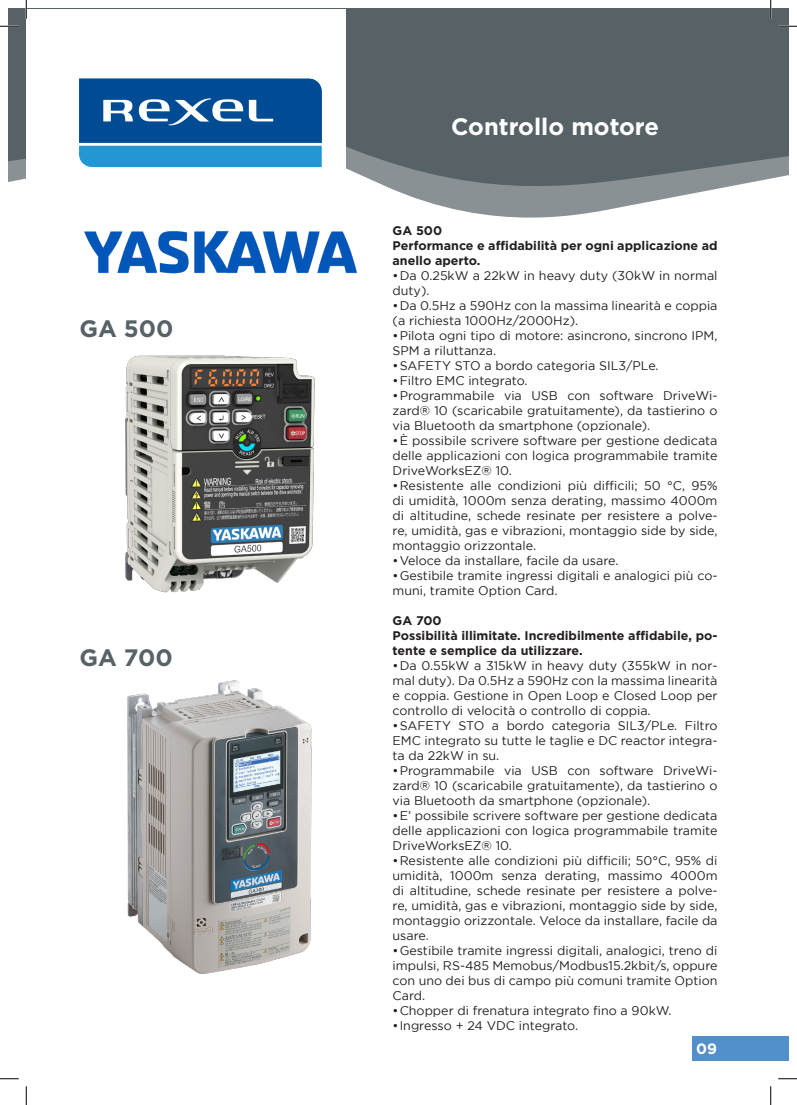
<style>
.page{position:relative;width:797px;height:1105px;background:#fff}
.page>*{position:absolute;margin:0;border:0;box-sizing:border-box;transform-origin:0 0}
.t1{font:700 23.75px "Gotham";color:#fff}
.t2{font:700 23.75px "Gotham";color:#576267}
.t3{font:700 15px "Gotham";color:#fff}
.t4{font:12.5px/15px "Gotham";color:#231f20;text-align:justify}
.t5{font:700 12.5px/15px "Gotham";color:#231f20}
</style>
<div class="page">
<svg style="left:431px;top:203px;width:211px;height:15px;fill:#899194"></svg>
<svg style="left:346px;top:9px;width:442px;height:194px;background:#636d72"></svg>
<img style="left:79px;top:78px;width:243px;height:90px">
<img style="left:84px;top:231px;width:273px;height:43px">
<img style="left:125px;top:355px;width:190px;height:238px">
<img style="left:127px;top:680px;width:185px;height:294px">
<div style="left:692px;top:1036px;width:96px;height:25px;background:#5290cc"></div>
<svg style="left:778px;top:25px;width:19px;height:2px"></svg>
<svg style="left:0;top:1078px;width:19px;height:1px"></svg>
<svg style="left:778px;top:1078px;width:19px;height:1px"></svg>
<svg style="left:0;top:0;width:27px;height:182px"></svg>
<svg style="left:25px;top:1086px;width:2px;height:19px"></svg>
<svg style="left:770px;top:0;width:1px;height:19px"></svg>
<svg style="left:770px;top:1086px;width:1px;height:19px"></svg>
<p class="t2" style="left:79px;top:315px;width:96px">GA 500</p>
<p class="t2" style="left:79px;top:643px;width:95px">GA 700</p>
<p class="t1" style="left:451px;top:113px;width:210px">Controllo motore</p>
<p class="t5" style="left:392px;top:223px;width:51px">GA 500</p>
<p class="t5" style="left:392px;top:238px;width:326px">Performance e affidabilità per ogni applicazione ad anello aperto.</p>
<p class="t4" style="left:392px;top:268px;width:326px">•Da 0.25kW a 22kW in heavy duty (30kW in normal duty).</p>
<p class="t4" style="left:392px;top:298px;width:326px">•Da 0.5Hz a 590Hz con la massima linearità e coppia (a richiesta 1000Hz/2000Hz).</p>
<p class="t4" style="left:392px;top:328px;width:326px">•Pilota ogni tipo di motore: asincrono, sincrono IPM,<br>SPM a riluttanza.</p>
<p class="t4" style="left:392px;top:358px;width:267px">•SAFETY STO a bordo categoria SIL3/PLe.</p>
<p class="t4" style="left:392px;top:373px;width:136px">•Filtro EMC integrato.</p>
<p class="t4" style="left:392px;top:388px;width:326px">•Programmabile via USB con software DriveWi&shy;zard® 10 (scaricabile gratuitamente), da tastierino o via Bluetooth da smartphone (opzionale).</p>
<p class="t4" style="left:392px;top:433px;width:326px">•È possibile scrivere software per gestione dedicata delle applicazioni con logica programmabile tramite DriveWorksEZ® 10.</p>
<p class="t4" style="left:392px;top:478px;width:326px">•Resistente alle condizioni più difficili; 50 °C, 95% di umidità, 1000m senza derating, massimo 4000m di altitudine, schede resinate per resistere a polve&shy;re, umidità, gas e vibrazioni, montaggio side by side, montaggio orizzontale.</p>
<p class="t4" style="left:392px;top:553px;width:227px">•Veloce da installare, facile da usare.</p>
<p class="t4" style="left:392px;top:568px;width:326px">•Gestibile tramite ingressi digitali e analogici più co&shy;muni, tramite Option Card.</p>
<p class="t5" style="left:392px;top:613px;width:51px">GA 700</p>
<p class="t5" style="left:392px;top:628px;width:326px">Possibilità illimitate. Incredibilmente affidabile, po&shy;tente e semplice da utilizzare.</p>
<p class="t4" style="left:392px;top:658px;width:326px">•Da 0.55kW a 315kW in heavy duty (355kW in nor&shy;mal duty). Da 0.5Hz a 590Hz con la massima linearità e coppia. Gestione in Open Loop e Closed Loop per controllo di velocità o controllo di coppia.</p>
<p class="t4" style="left:392px;top:718px;width:326px">•SAFETY STO a bordo categoria SIL3/PLe. Filtro EMC integrato su tutte le taglie e DC reactor integra&shy;ta da 22kW in su.</p>
<p class="t4" style="left:392px;top:763px;width:326px">•Programmabile via USB con software DriveWi&shy;zard® 10 (scaricabile gratuitamente), da tastierino o via Bluetooth da smartphone (opzionale).</p>
<p class="t4" style="left:392px;top:808px;width:326px">•E’ possibile scrivere software per gestione dedicata delle applicazioni con logica programmabile tramite DriveWorksEZ® 10.</p>
<p class="t4" style="left:392px;top:853px;width:326px">•Resistente alle condizioni più difficili; 50°C, 95% di umidità, 1000m senza derating, massimo 4000m di altitudine, schede resinate per resistere a polve&shy;re, umidità, gas e vibrazioni, montaggio side by side, montaggio orizzontale. Veloce da installare, facile da usare.</p>
<p class="t4" style="left:392px;top:943px;width:326px">•Gestibile tramite ingressi digitali, analogici, treno di impulsi, RS-485 Memobus/Modbus15.2kbit/s, oppure con uno dei bus di campo più comuni tramite Option Card.</p>
<p class="t4" style="left:392px;top:1003px;width:280px">•Chopper di frenatura integrato fino a 90kW.</p>
<p class="t4" style="left:392px;top:1018px;width:187px">•Ingresso + 24 VDC integrato.</p>
<p class="t3" style="left:696px;top:1040px;width:22px">09</p>
</div>
